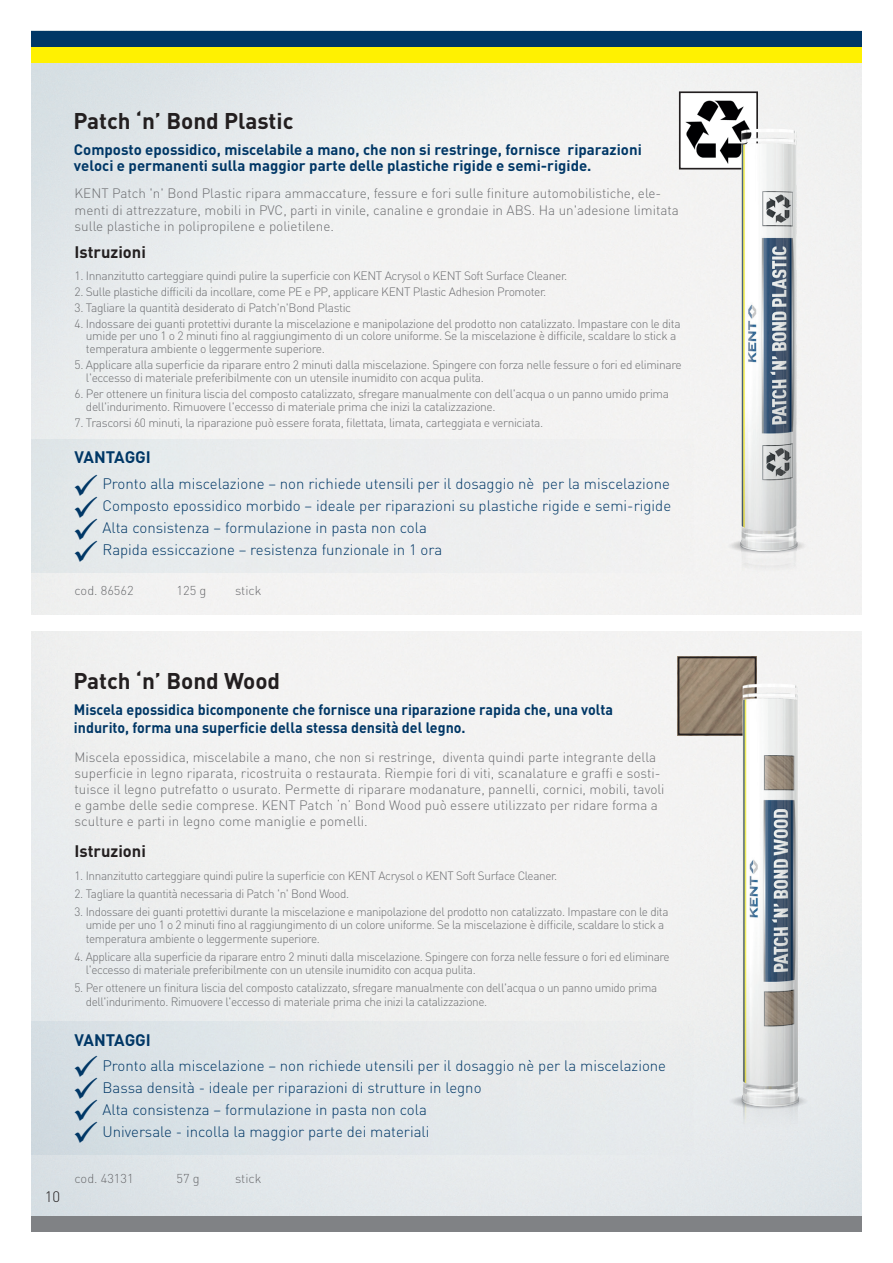
<style>
.page{position:relative;width:893px;height:1263px;background:#fff}
.page>*{position:absolute;margin:0;border:0;box-sizing:border-box;transform-origin:0 0}
.t1{font:700 22.5px "DIN Pro";color:#231f20}
.t2{font:700 16.5px "DIN Pro";color:#231f20}
.t3{font:700 16.5px "DIN Pro";color:#003766}
.t4{font:300 15px "DIN Pro";color:#003766}
.t5{font:700 15px/16.5px "DIN Pro";color:#003766}
.t6{font:700 15px/18px "DIN Pro";color:#003766;scale:.95 1}
.t7{font:300 15px "DIN Pro";color:#231f20}
.t8{font:300 13.5px/16.2px "DIN Pro";color:#6c6d70}
.t9{font:300 12.75px "DIN Pro";color:#6c6d70}
.t10{font:300 12px/13.5px "DIN Pro";letter-spacing:-.03em;color:#6c6d70}
</style>
<div class="page">
<img style="left:31px;top:63px;width:830px;height:1153px">
<div style="left:31px;top:31px;width:830px;height:16px;background:#003766"></div>
<div style="left:31px;top:47px;width:830px;height:16px;background:#fff101"></div>
<div style="left:31px;top:1216px;width:830px;height:15px;background:#808285"></div>
<div style="left:31px;top:1022px;width:662px;height:133px;background:linear-gradient(to right,#d5dee3,#eceeee)"></div>
<div style="left:20px;top:615px;width:859px;height:16px;background:#fff"></div>
<img style="left:681px;top:660px;width:12px;height:72px">
<div style="left:678px;top:657px;width:78px;height:78px;border:2px solid #231f20"></div>
<img style="left:693px;top:643px;width:168px;height:505px">
<div style="left:31px;top:439px;width:662px;height:133px;background:#ebedee"></div>
<div style="left:680px;top:92px;width:77px;height:77px;background:#fff"></div>
<img style="left:685px;top:100px;width:59px;height:57px">
<div style="left:679px;top:91px;width:79px;height:78px;border:2px solid #231f20"></div>
<img style="left:700px;top:114px;width:146px;height:460px">
<h1 class="t1" style="left:73px;top:105px;width:222px">Patch ‘n’ Bond Plastic</h1>
<p class="t5" style="left:74px;top:140px;width:569px">Composto epossidico, miscelabile a mano, che non si restringe, fornisce riparazioni veloci e permanenti sulla maggior parte delle plastiche rigide e semi-rigide.</p>
<p class="t8" style="left:75px;top:185px;width:606px">KENT Patch 'n' Bond Plastic ripara ammaccature, fessure e fori sulle finiture automobilistiche, ele&shy;menti di attrezzature, mobili in PVC, parti in vinile, canaline e grondaie in ABS. Ha un'adesione limitata sulle plastiche in polipropilene e polietilene.</p>
<h2 class="t2" style="left:75px;top:241px;width:73px">Istruzioni</h2>
<p class="t10" style="left:75px;top:268px;width:494px">1. Innanzitutto carteggiare quindi pulire la superficie con KENT Acrysol o KENT Soft Surface Cleaner.</p>
<p class="t10" style="left:75px;top:284px;width:473px">2. Sulle plastiche difficili da incollare, come PE e PP, applicare KENT Plastic Adhesion Promoter.</p>
<p class="t10" style="left:75px;top:300px;width:278px">3. Tagliare la quantità desiderato di Patch'n'Bond Plastic</p>
<p class="t10" style="left:86px;top:316px;width:596px;line-height:12.9px;text-indent:-11px">4. Indossare dei guanti protettivi durante la miscelazione e manipolazione del prodotto non catalizzato. Impastare con le dita umide per uno 1 o 2 minuti fino al raggiungimento di un colore uniforme. Se la miscelazione è difficile, scaldare lo stick a temperatura ambiente o leggermente superiore.</p>
<p class="t10" style="left:86px;top:358px;width:597px;line-height:12.9px;text-indent:-11px">5. Applicare alla superficie da riparare entro 2 minuti dalla miscelazione. Spingere con forza nelle fessure o fori ed eliminare l'eccesso di materiale preferibilmente con un utensile inumidito con acqua pulita.</p>
<p class="t10" style="left:86px;top:387px;width:585px;line-height:12.9px;text-indent:-11px">6. Per ottenere un finitura liscia del composto catalizzato, sfregare manualmente con dell'acqua o un panno umido prima dell'indurimento. Rimuovere l'eccesso di materiale prima che inizi la catalizzazione.</p>
<p class="t10" style="left:75px;top:415px;width:470px">7. Trascorsi 60 minuti, la riparazione può essere forata, filettata, limata, carteggiata e verniciata.</p>
<h2 class="t3" style="left:75px;top:446px;width:78px">VANTAGGI</h2>
<p class="t4" style="left:72px;top:474px;width:599px">✓ Pronto alla miscelazione – non richiede utensili per il dosaggio nè per la miscelazione</p>
<p class="t4" style="left:72px;top:496px;width:600px">✓ Composto epossidico morbido – ideale per riparazioni su plastiche rigide e semi-rigide</p>
<p class="t4" style="left:72px;top:518px;width:356px">✓ Alta consistenza – formulazione in pasta non cola</p>
<p class="t4" style="left:72px;top:540px;width:371px">✓ Rapida essiccazione – resistenza funzionale in 1 ora</p>
<p class="t9" style="left:75px;top:582px;width:61px">cod. 86562</p>
<p class="t9" style="left:177px;top:582px;width:31px">125 g</p>
<p class="t9" style="left:235px;top:582px;width:28px">stick</p>
<p class="t7" style="left:45px;top:1186px;width:17px">10</p>
<h1 class="t1" style="left:73px;top:665px;width:208px">Patch ‘n’ Bond Wood</h1>
<p class="t6" style="left:74px;top:700px;width:569px">Miscela epossidica bicomponente che fornisce una riparazione rapida che, una volta indurito, forma una superficie della stessa densità del legno.</p>
<p class="t8" style="left:75px;top:748px;width:591px">Miscela epossidica, miscelabile a mano, che non si restringe, diventa quindi parte integrante della superficie in legno riparata, ricostruita o restaurata. Riempie fori di viti, scanalature e graffi e sosti&shy;tuisce il legno putrefatto o usurato. Permette di riparare modanature, pannelli, cornici, mobili, tavoli e gambe delle sedie comprese. KENT Patch ‘n’ Bond Wood può essere utilizzato per ridare forma a sculture e parti in legno come maniglie e pomelli.</p>
<h2 class="t2" style="left:75px;top:840px;width:73px">Istruzioni</h2>
<p class="t10" style="left:75px;top:869px;width:484px">1. Innanzitutto carteggiare quindi pulire la superficie con KENT Acrysol o KENT Soft Surface Cleaner.</p>
<p class="t10" style="left:75px;top:887px;width:276px">2. Tagliare la quantità necessaria di Patch 'n' Bond Wood.</p>
<p class="t10" style="left:86px;top:904px;width:584px;text-indent:-11px">3. Indossare dei guanti protettivi durante la miscelazione e manipolazione del prodotto non catalizzato. Impastare con le dita umide per uno 1 o 2 minuti fino al raggiungimento di un colore uniforme. Se la miscelazione è difficile, scaldare lo stick a temperatura ambiente o leggermente superiore.</p>
<p class="t10" style="left:86px;top:949px;width:586px;text-indent:-11px">4. Applicare alla superficie da riparare entro 2 minuti dalla miscelazione. Spingere con forza nelle fessure o fori ed eliminare l'eccesso di materiale preferibilmente con un utensile inumidito con acqua pulita.</p>
<p class="t10" style="left:86px;top:980px;width:573px;text-indent:-11px">5. Per ottenere un finitura liscia del composto catalizzato, sfregare manualmente con dell'acqua o un panno umido prima dell'indurimento. Rimuovere l'eccesso di materiale prima che inizi la catalizzazione.</p>
<h2 class="t3" style="left:75px;top:1028px;width:78px">VANTAGGI</h2>
<p class="t4" style="left:72px;top:1055px;width:595px">✓ Pronto alla miscelazione – non richiede utensili per il dosaggio nè per la miscelazione</p>
<p class="t4" style="left:72px;top:1077px;width:411px">✓ Bassa densità - ideale per riparazioni di strutture in legno</p>
<p class="t4" style="left:72px;top:1099px;width:356px">✓ Alta consistenza – formulazione in pasta non cola</p>
<p class="t4" style="left:72px;top:1121px;width:359px">✓ Universale - incolla la maggior parte dei materiali</p>
<p class="t9" style="left:75px;top:1169px;width:61px">cod. 43131</p>
<p class="t9" style="left:177px;top:1169px;width:25px">57 g</p>
<p class="t9" style="left:235px;top:1169px;width:28px">stick</p>
</div>
